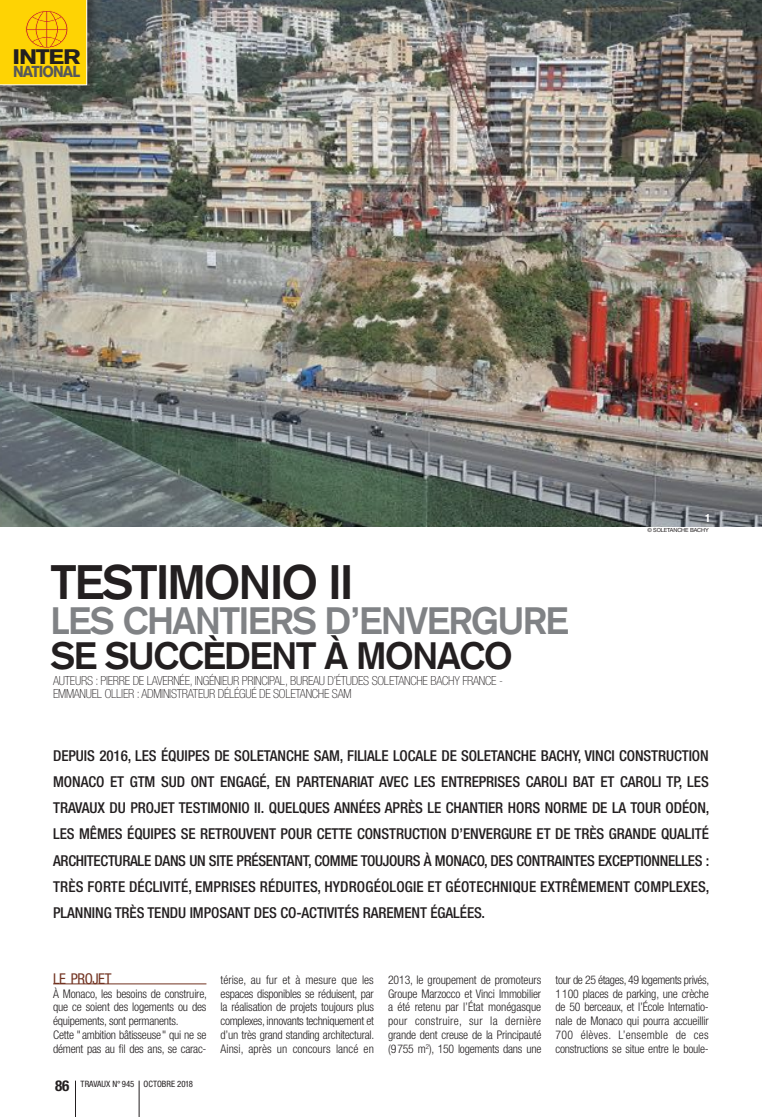
<style>
.page{position:relative;width:762px;height:1117px;background:#fff}
.page>*{position:absolute;margin:0;border:0;box-sizing:border-box;transform-origin:0 0}
.t1{font:700 47.5px "Akzidenz Grotesk";letter-spacing:-.03em;color:#231f20}
.t2{font:700 37.5px "Akzidenz Grotesk";letter-spacing:-.03em;color:#808285}
.t3{font:700 37.5px "Akzidenz Grotesk";letter-spacing:-.03em;color:#231f20}
.t4{font:900 20.62px "Akzidenz Grotesk";letter-spacing:-.05em;color:#231f20;scale:1.18 1}
.t5{font:900 15.62px "Akzidenz Grotesk";letter-spacing:-.06em;color:#57585a;scale:.92 1}
.t6{font:500 condensed 15px/26.2px "Helvetica Neue";letter-spacing:-.005em;color:#231f20;text-align:justify}
.t7{font:700 condensed 15px "Helvetica Neue";color:#231f20}
.t8{font:condensed 14.88px "Helvetica Neue";letter-spacing:-.03em;color:#723321}
.t9{font:100 condensed 12.5px/13.8px "Helvetica Neue";letter-spacing:-.02em;color:#231f20}
.t10{font:300 condensed 11.88px/13.9px "Helvetica Neue";letter-spacing:-.02em;color:#231f20;text-align:justify}
.t11{font:700 condensed 11.25px "Helvetica Neue";color:#fff}
.t12{font:condensed 8.75px "Helvetica Neue";color:#231f20}
.t13{font:5.62px "Helvetica Neue";letter-spacing:-.02em;color:#231f20}
</style>
<div class="page">
<img style="left:0;top:0;width:762px;height:526px">
<hr style="left:139px;top:1080px;width:1px;height:36px;background:#231f20">
<hr style="left:75px;top:1080px;width:1px;height:36px;background:#231f20">
<div style="left:0;top:0;width:99px;height:97px;background:#231f20;opacity:.5"></div>
<svg style="left:0;top:0;width:87px;height:85px;background:#fcce09"></svg>
<hr style="left:53px;top:983px;width:153px;height:1px;background:#723321">
<h3 class="t4" style="left:13px;top:45px;width:59px">INTER</h3>
<h3 class="t5" style="left:13px;top:62px;width:75px">NATIONAL</h3>
<h1 class="t1" style="left:51px;top:554px;width:304px">TESTIMONIO II</h1>
<h2 class="t2" style="left:51px;top:598px;width:519px">LES CHANTIERS D’ENVERGURE</h2>
<h2 class="t3" style="left:51px;top:633px;width:463px">SE SUCCÈDENT À MONACO</h2>
<p class="t9" style="left:53px;top:673px;width:451px">AUTEURS : PIERRE DE LAVERNÉE, INGÉNIEUR PRINCIPAL, BUREAU D’ÉTUDES SOLETANCHE BACHY FRANCE -<br>EMMANUEL OLLIER : ADMINISTRATEUR DÉLÉGUÉ DE SOLETANCHE SAM</p>
<p class="t11" style="left:705px;top:511px;width:7px">1</p>
<p class="t13" style="left:647px;top:526px;width:63px">© SOLETANCHE BACHY</p>
<p class="t6" style="left:53px;top:741px;width:658px">DEPUIS 2016, LES ÉQUIPES DE SOLETANCHE SAM, FILIALE LOCALE DE SOLETANCHE BACHY, VINCI CONSTRUCTION MONACO ET GTM SUD ONT ENGAGÉ, EN PARTENARIAT AVEC LES ENTREPRISES CAROLI BAT ET CAROLI TP, LES TRAVAUX DU PROJET TESTIMONIO II. QUELQUES ANNÉES APRÈS LE CHANTIER HORS NORME DE LA TOUR ODÉON, LES MÊMES ÉQUIPES SE RETROUVENT POUR CETTE CONSTRUCTION D’ENVERGURE ET DE TRÈS GRANDE QUALITÉ ARCHITECTURALE DANS UN SITE PRÉSENTANT, COMME TOUJOURS À MONACO, DES CONTRAINTES EXCEPTIONNELLES :<br>TRÈS FORTE DÉCLIVITÉ, EMPRISES RÉDUITES, HYDROGÉOLOGIE ET GÉOTECHNIQUE EXTRÊMEMENT COMPLEXES, PLANNING TRÈS TENDU IMPOSANT DES CO-ACTIVITÉS RAREMENT ÉGALÉES.</p>
<p class="t8" style="left:53px;top:969px;width:60px">LE PROJET</p>
<p class="t10" style="left:53px;top:986px;width:155px;text-align:left">À Monaco, les besoins de construire, que ce soient des logements ou des équipements, sont permanents.<br>Cette "ambition bâtisseuse" qui ne se dément pas au fil des ans, se carac-</p>
<p class="t7" style="left:55px;top:1075px;width:16px">86</p>
<p class="t12" style="left:81px;top:1078px;width:114px">TRAVAUX N° 945 OCTOBRE 2018</p>
<p class="t10" style="left:221px;top:972px;width:155px">térise, au fur et à mesure que les espaces disponibles se réduisent, par la réalisation de projets toujours plus complexes, innovants techniquement et d’un très grand standing architectural.<br>Ainsi, après un concours lancé en</p>
<p class="t10" style="left:388px;top:972px;width:155px">2013, le groupement de promoteurs Groupe Marzocco et Vinci Immobilier a été retenu par l’État monégasque pour construire, sur la dernière grande dent creuse de la Principauté (9755 m<sup>2</sup>), 150 logements dans une</p>
<p class="t10" style="left:555px;top:972px;width:155px">tour de 25 étages, 49 logements privés, 1100 places de parking, une crèche de 50 berceaux, et l’École Internatio&shy;nale de Monaco qui pourra accueillir 700 élèves. L’ensemble de ces constructions se situe entre le boule-</p>
</div>
